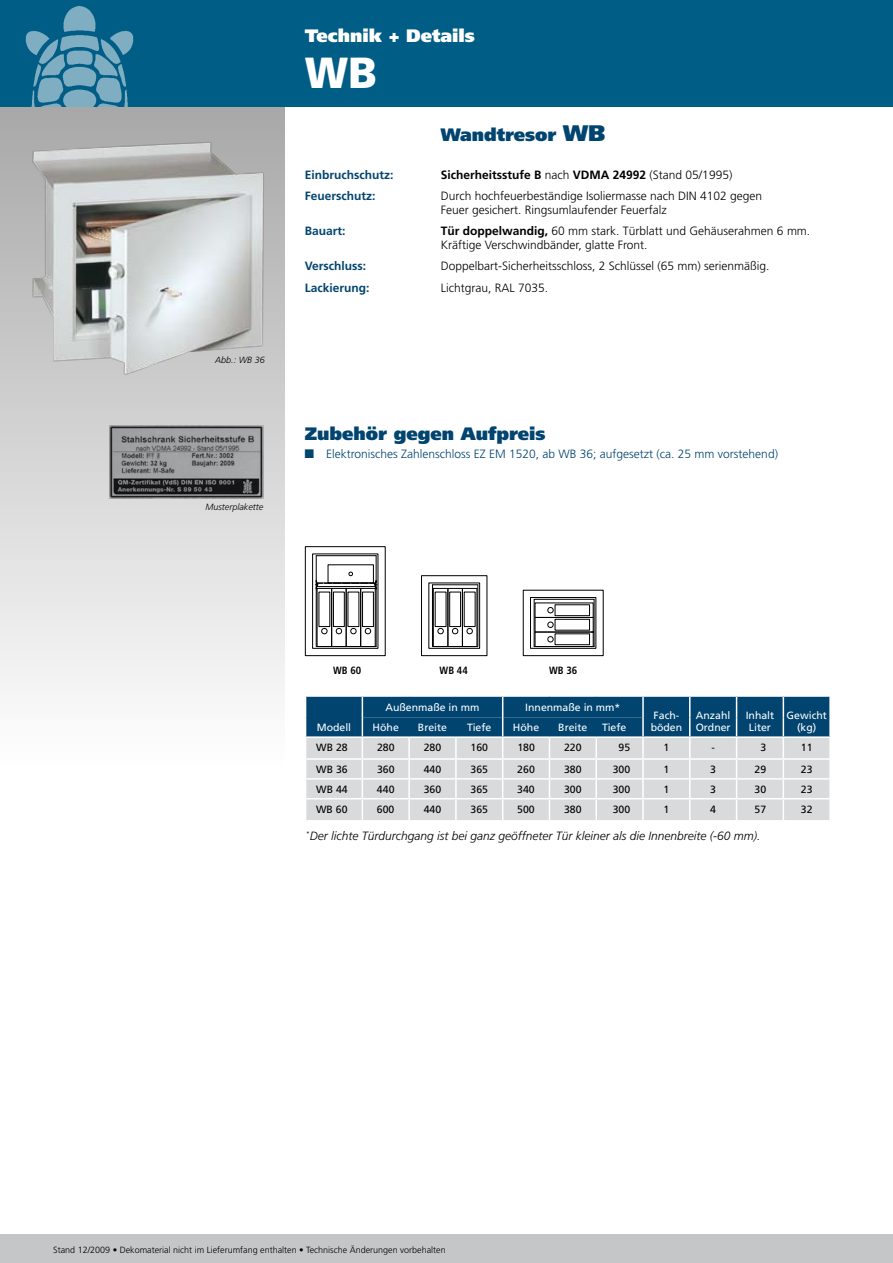
<style>
.page{position:relative;width:893px;height:1263px;background:#fff}
.page>*{position:absolute;margin:0;border:0;box-sizing:border-box;transform-origin:0 0}
.t1{font:900 43.5px "Frutiger";color:#fff}
.t2{font:900 18px "Frutiger";color:#00446f}
.t3{font:900 18px "Frutiger";color:#fff}
.t4{font:300 12px/14.4px "Frutiger";color:#000}
.t5{font:italic 300 12px "Frutiger";color:#000}
.t6{font:300 12px "Frutiger";color:#00446f}
.t7{font:700 12px "Frutiger";color:#00446f}
.t8{font:700 12px "Frutiger";color:#000}
.t9{font:10.5px "Frutiger";color:#000}
.t10{font:10.5px/12.6px "Frutiger";color:#fff}
.t11{font:700 condensed 10.5px "Frutiger";color:#000}
.t12{font:300 9px "Frutiger";color:#000}
.t13{font:italic 300 9px "Frutiger";color:#000}
.s1{font-size:22.5px}
.s2{font-weight:300}
.s3{font-weight:700}
</style>
<div class="page">
<div style="left:0;top:95px;width:285px;height:703px;background:linear-gradient(to bottom,#a6a6a6,#fff)"></div>
<img style="left:27px;top:137px;width:244px;height:240px">
<img style="left:109px;top:425px;width:154px;height:74px">
<div style="left:0;top:0;width:893px;height:106px;background:#005d86"></div>
<img style="left:25px;top:5px;width:109px;height:101px">
<div style="left:0;top:1234px;width:893px;height:29px;background:#c5c6c8"></div>
<svg style="left:305px;top:696px;width:526px;height:124px;background:#98aebc"></svg>
<svg style="left:304px;top:546px;width:300px;height:111px"></svg>
<h2 class="t3" style="left:305px;top:25px;width:172px">Technik + Details</h2>
<h1 class="t1" style="left:305px;top:47px;width:74px">WB</h1>
<h2 class="t2" style="left:441px;top:124px;width:166px">Wandtresor <span class="s1">WB</span></h2>
<p class="t13" style="left:215px;top:355px;width:51px">Abb.: WB 36</p>
<p class="t13" style="left:205px;top:502px;width:59px">Musterplakette</p>
<p class="t7" style="left:305px;top:167px;width:90px">Einbruchschutz:</p>
<p class="t8" style="left:441px;top:167px;width:293px">Sicherheitsstufe B <span class="s2">nach</span> VDMA 24992 <span class="s2">(Stand 05/1995)</span></p>
<p class="t7" style="left:305px;top:188px;width:72px">Feuerschutz:</p>
<p class="t4" style="left:441px;top:188px;width:323px">Durch hochfeuerbeständige Isoliermasse nach DIN 4102 gegen<br>Feuer gesichert. Ringsumlaufender Feuerfalz</p>
<p class="t7" style="left:305px;top:224px;width:42px">Bauart:</p>
<p class="t4" style="left:441px;top:224px;width:371px"><span class="s3">Tür doppelwandig,</span> 60 mm stark. Türblatt und Gehäuserahmen 6 mm.<br>Kräftige Verschwindbänder, glatte Front.</p>
<p class="t7" style="left:305px;top:259px;width:63px">Verschluss:</p>
<p class="t4" style="left:441px;top:259px;width:330px">Doppelbart-Sicherheitsschloss, 2 Schlüssel (65 mm) serienmäßig.</p>
<p class="t7" style="left:305px;top:280px;width:66px">Lackierung:</p>
<p class="t4" style="left:441px;top:280px;width:109px">Lichtgrau, RAL 7035.</p>
<h2 class="t2" style="left:305px;top:422px;width:242px">Zubehör gegen Aufpreis</h2>
<p class="t6" style="left:326px;top:447px;width:453px">Elektronisches Zahlenschloss EZ EM 1520, ab WB 36; aufgesetzt (ca. 25 mm vorstehend)</p>
<p class="t11" style="left:333px;top:664px;width:30px">WB 60</p>
<p class="t11" style="left:440px;top:664px;width:30px">WB 44</p>
<p class="t11" style="left:549px;top:664px;width:30px">WB 36</p>
<p class="t10" style="left:317px;top:721px;width:36px">Modell</p>
<p class="t10" style="left:386px;top:701px;width:95px">Außenmaße in mm</p>
<p class="t10" style="left:525px;top:701px;width:97px">Innenmaße in mm*</p>
<p class="t10" style="left:651px;top:709px;width:33px">Fach&shy;böden</p>
<p class="t10" style="left:696px;top:709px;width:36px">Anzahl<br>Ordner</p>
<p class="t10" style="left:746px;top:709px;width:30px;text-align:center">Inhalt<br>Liter</p>
<p class="t10" style="left:787px;top:709px;width:42px">Gewicht</p>
<p class="t10" style="left:373px;top:721px;width:28px">Höhe</p>
<p class="t10" style="left:418px;top:721px;width:31px">Breite</p>
<p class="t10" style="left:467px;top:721px;width:26px">Tiefe</p>
<p class="t10" style="left:513px;top:721px;width:28px">Höhe</p>
<p class="t10" style="left:558px;top:721px;width:31px">Breite</p>
<p class="t10" style="left:602px;top:721px;width:26px">Tiefe</p>
<p class="t10" style="left:797px;top:721px;width:21px">(kg)</p>
<p class="t9" style="left:316px;top:741px;width:33px">WB 28</p>
<p class="t9" style="left:377px;top:741px;width:19px">280</p>
<p class="t9" style="left:424px;top:741px;width:19px">280</p>
<p class="t9" style="left:471px;top:741px;width:19px">160</p>
<p class="t9" style="left:517px;top:741px;width:19px">180</p>
<p class="t9" style="left:564px;top:741px;width:19px">220</p>
<p class="t9" style="left:619px;top:741px;width:13px">95</p>
<p class="t9" style="left:663px;top:741px;width:7px">1</p>
<p class="t9" style="left:711px;top:741px;width:5px">-</p>
<p class="t9" style="left:760px;top:741px;width:7px">3</p>
<p class="t9" style="left:801px;top:741px;width:13px">11</p>
<p class="t9" style="left:316px;top:763px;width:33px">WB 36</p>
<p class="t9" style="left:377px;top:763px;width:19px">360</p>
<p class="t9" style="left:424px;top:763px;width:19px">440</p>
<p class="t9" style="left:471px;top:763px;width:19px">365</p>
<p class="t9" style="left:517px;top:763px;width:19px">260</p>
<p class="t9" style="left:564px;top:763px;width:19px">380</p>
<p class="t9" style="left:613px;top:763px;width:19px">300</p>
<p class="t9" style="left:663px;top:763px;width:7px">1</p>
<p class="t9" style="left:710px;top:763px;width:7px">3</p>
<p class="t9" style="left:755px;top:763px;width:13px">29</p>
<p class="t9" style="left:801px;top:763px;width:13px">23</p>
<p class="t9" style="left:316px;top:783px;width:33px">WB 44</p>
<p class="t9" style="left:377px;top:783px;width:19px">440</p>
<p class="t9" style="left:424px;top:783px;width:19px">360</p>
<p class="t9" style="left:470px;top:783px;width:19px">365</p>
<p class="t9" style="left:517px;top:783px;width:19px">340</p>
<p class="t9" style="left:564px;top:783px;width:19px">300</p>
<p class="t9" style="left:613px;top:783px;width:19px">300</p>
<p class="t9" style="left:663px;top:783px;width:7px">1</p>
<p class="t9" style="left:710px;top:783px;width:7px">3</p>
<p class="t9" style="left:755px;top:783px;width:13px">30</p>
<p class="t9" style="left:801px;top:783px;width:13px">23</p>
<p class="t9" style="left:316px;top:803px;width:33px">WB 60</p>
<p class="t9" style="left:377px;top:803px;width:19px">600</p>
<p class="t9" style="left:424px;top:803px;width:19px">440</p>
<p class="t9" style="left:470px;top:803px;width:19px">365</p>
<p class="t9" style="left:517px;top:803px;width:19px">500</p>
<p class="t9" style="left:564px;top:803px;width:19px">380</p>
<p class="t9" style="left:613px;top:803px;width:19px">300</p>
<p class="t9" style="left:663px;top:803px;width:7px">1</p>
<p class="t9" style="left:710px;top:803px;width:7px">4</p>
<p class="t9" style="left:755px;top:803px;width:13px">57</p>
<p class="t9" style="left:801px;top:803px;width:13px">32</p>
<p class="t5" style="left:306px;top:829px;width:456px"><sup>*</sup>Der lichte Türdurchgang ist bei ganz geöffneter Tür kleiner als die Innenbreite (-60 mm).</p>
<p class="t12" style="left:53px;top:1244px;width:394px">Stand 12/2009 • Dekomaterial nicht im Lieferumfang enthalten • Technische Änderungen vorbehalten</p>
</div>
